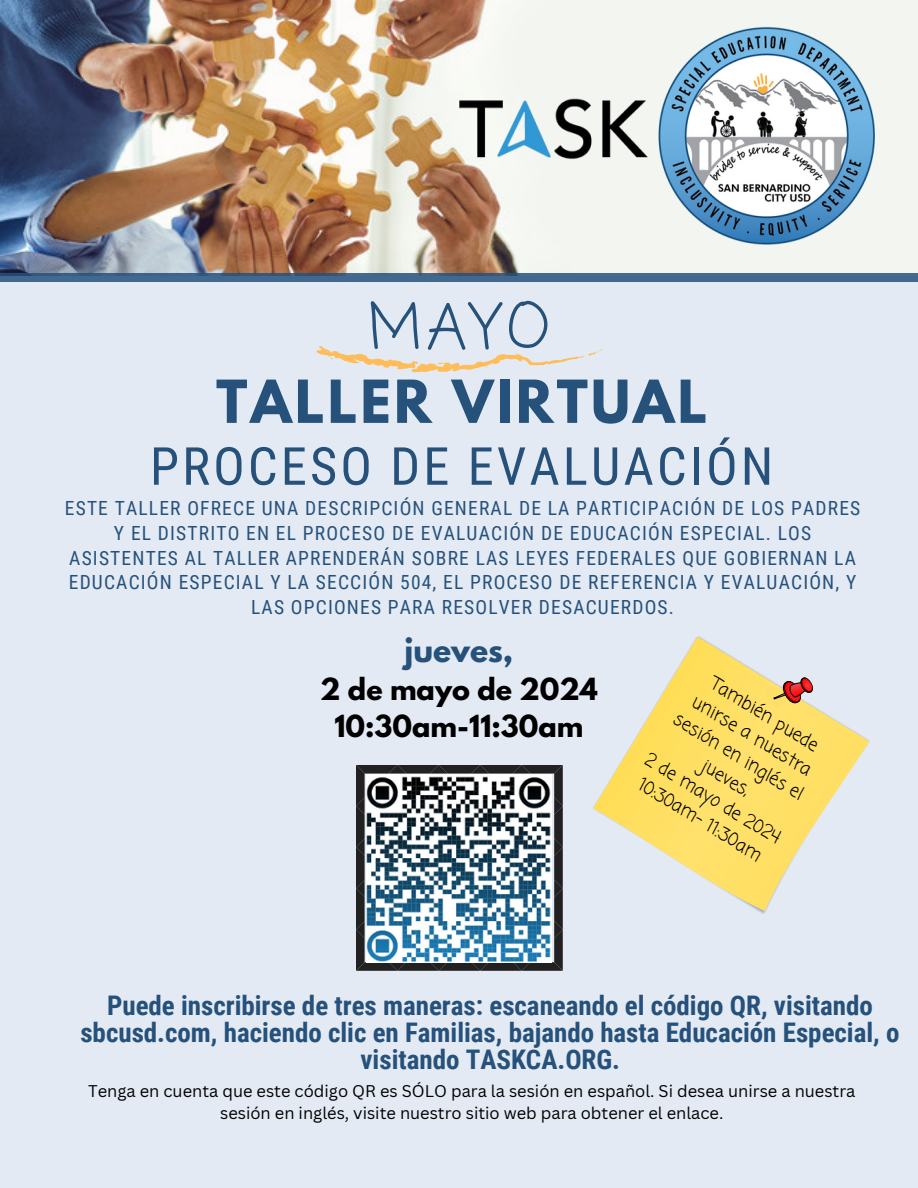
<style>
.page{position:relative;width:918px;height:1188px;background:#e3eaf4}
.page>*{position:absolute;margin:0;border:0;box-sizing:border-box;transform-origin:0 0}
.t1{font:62.1px "Coming Soon";color:#26517b}
.t2{font:52.5px "Roboto Condensed";letter-spacing:.06em;color:#26517b}
.t3{font:700 52.5px "League Spartan";letter-spacing:.06em;color:#26517b}
.t4{font:700 30px "League Spartan";color:#26517b}
.t5{font:700 27px/27px "Roboto Condensed";color:#26517b;text-align:center}
.t6{font:700 27px "League Spartan";color:#000}
.t7{font:19.5px/24.8px "Roboto Condensed";letter-spacing:.06em;color:#26517b;text-align:center}
.t8{font:18px/24.8px "Coming Soon";color:#000;text-align:center}
.t9{font:16.5px/22.5px "Canva Sans";color:#000;text-align:center}
</style>
<div class="page">
<img style="left:0;top:0;width:918px;height:273px">
<svg style="left:0;top:273px;width:918px;height:9px;background:#406589"></svg>
<img style="left:657px;top:25px;width:219px;height:219px">
<svg style="left:316px;top:346px;width:286px;height:26px"></svg>
<svg style="left:593px;top:637px;width:276px;height:277px"></svg>
<svg style="left:763px;top:673px;width:53px;height:40px"></svg>
<img style="left:459px;top:79px;width:198px;height:101px">
<img style="left:356px;top:766px;width:206px;height:205px">
<img style="left:366px;top:775px;width:186px;height:188px">
<p class="t1" style="left:368px;top:285px;width:184px">MAYO</p>
<p class="t3" style="left:216px;top:376px;width:493px">TALLER VIRTUAL</p>
<p class="t2" style="left:150px;top:436px;width:625px">PROCESO DE EVALUACIÓN</p>
<p class="t7" style="left:65px;top:496px;width:797px">ESTE TALLER OFRECE UNA DESCRIPCIÓN GENERAL DE LA PARTICIPACIÓN DE LOS PADRES Y EL DISTRITO EN EL PROCESO DE EVALUACIÓN DE EDUCACIÓN ESPECIAL. LOS ASISTENTES AL TALLER APRENDERÁN SOBRE LAS LEYES FEDERALES QUE GOBIERNAN LA EDUCACIÓN ESPECIAL Y LA SECCIÓN 504, EL PROCESO DE REFERENCIA Y EVALUACIÓN, Y LAS OPCIONES PARA RESOLVER DESACUERDOS.</p>
<p class="t4" style="left:405px;top:635px;width:110px">jueves,</p>
<p class="t6" style="left:320px;top:676px;width:279px">2 de mayo de 2024</p>
<p class="t6" style="left:334px;top:713px;width:251px">10:30am-11:30am</p>
<p class="t8" style="left:719px;top:672px;width:124px;rotate:32deg">También puede</p>
<p class="t8" style="left:695px;top:686px;width:151px;rotate:32deg">unirse a nuestra sesión en inglés el jueves,</p>
<p class="t8" style="left:653px;top:748px;width:158px;rotate:32deg">2 de mayo de 2024<br>10:30am- 11:30am</p>
<p class="t5" style="left:80px;top:992px;width:821px">Puede inscribirse de tres maneras: escaneando el código QR, visitando sbcusd.com, haciendo clic en Familias, bajando hasta Educación Especial, o visitando TASKCA.ORG.</p>
<p class="t9" style="left:88px;top:1079px;width:769px">Tenga en cuenta que este código QR es SÓLO para la sesión en español. Si desea unirse a nuestra sesión en inglés, visite nuestro sitio web para obtener el enlace.</p>
</div>
